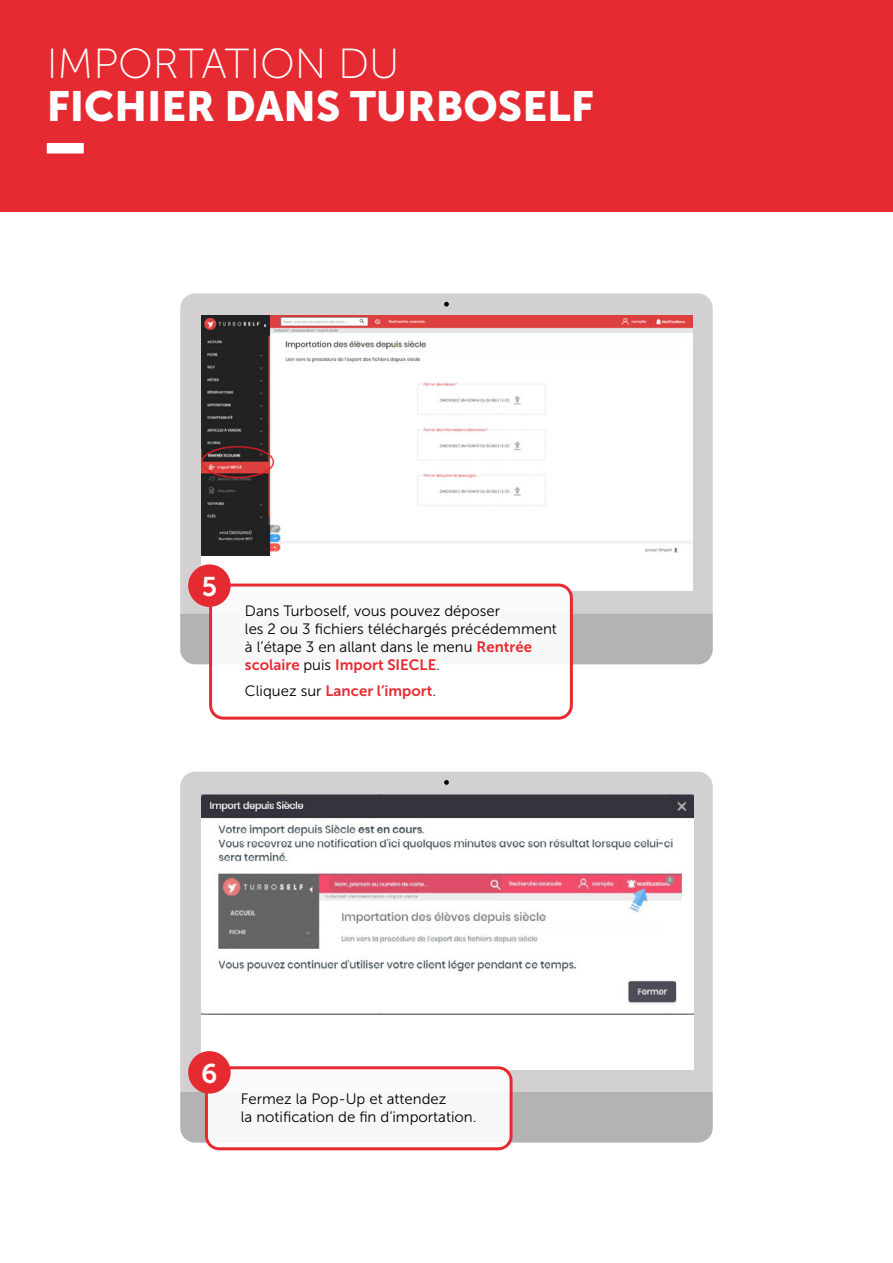
<style>
.page{position:relative;width:893px;height:1263px;background:#e62a32}
.page>*{position:absolute;margin:0;border:0;box-sizing:border-box;transform-origin:0 0}
.t1{font:42px "Museo Sans 900";color:#fff}
.t2{font:42px "Museo Sans 100";color:#fff}
.t3{font:27px "Museo Sans 700";color:#fff}
.t4{font:15px/18px "Museo Sans 300";color:#000}
.t5{font:15px/26.5px "Museo Sans 700";color:#e62a32}
.s1{font-family:"Museo Sans 700";color:#e62a32}
.s2{font-family:"Museo Sans 300";color:#000}
</style>
<div class="page">
<div style="left:0;top:213px;width:893px;height:1050px;background:#fff"></div>
<div style="left:47px;top:143px;width:37px;height:11px;background:#fff"></div>
<div style="left:180px;top:293px;width:533px;height:320px;background:#d2d0d1"></div>
<div style="left:180px;top:613px;width:533px;height:51px;background:#b4b3b4"></div>
<svg style="left:444px;top:302px;width:5px;height:5px"></svg>
<div style="left:201px;top:316px;width:492px;height:275px;background:#fff"></div>
<img style="left:201px;top:316px;width:492px;height:240px">
<div style="left:211px;top:585px;width:360px;height:133px;background:#fff;border-radius:13px"></div>
<div style="left:209px;top:583px;width:364px;height:137px;border:3px solid #e62a32;border-radius:13px"></div>
<div style="left:188px;top:564px;width:43px;height:43px;background:#e62a32;border-radius:50%"></div>
<div style="left:180px;top:772px;width:533px;height:320px;background:#d2d0d1"></div>
<div style="left:180px;top:1092px;width:533px;height:50px;background:#b4b3b4"></div>
<svg style="left:444px;top:780px;width:5px;height:5px"></svg>
<div style="left:201px;top:794px;width:492px;height:275px;background:#fff"></div>
<img style="left:201px;top:794px;width:492px;height:220px">
<div style="left:206px;top:1068px;width:305px;height:81px;background:#f7f7f7;border-radius:13px"></div>
<div style="left:205px;top:1066px;width:308px;height:84px;border:3px solid #e62a32;border-radius:13px"></div>
<div style="left:188px;top:1051px;width:43px;height:42px;background:#e62a32;border-radius:50%"></div>
<h1 class="t2" style="left:47px;top:42px;width:354px">IMPORTATION DU</h1>
<h1 class="t1" style="left:47px;top:82px;width:548px">FICHIER DANS TURBOSELF</h1>
<h2 class="t3" style="left:202px;top:571px;width:17px">5</h2>
<p class="t4" style="left:245px;top:602px;width:313px">Dans Turboself, vous pouvez déposer<br>les 2 ou 3 fichiers téléchargés précédemment à l’étape 3 en allant dans le menu <span class="s1">Rentrée</span></p>
<p class="t5" style="left:245px;top:651px;width:196px">scolaire <span class="s2">puis</span> Import SIECLE<span class="s2">.<br>Cliquez sur</span> Lancer l’import<span class="s2">.</span></p>
<h2 class="t3" style="left:201px;top:1058px;width:18px">6</h2>
<p class="t4" style="left:241px;top:1090px;width:237px">Fermez la Pop-Up et attendez<br>la notification de fin d’importation.</p>
</div>
